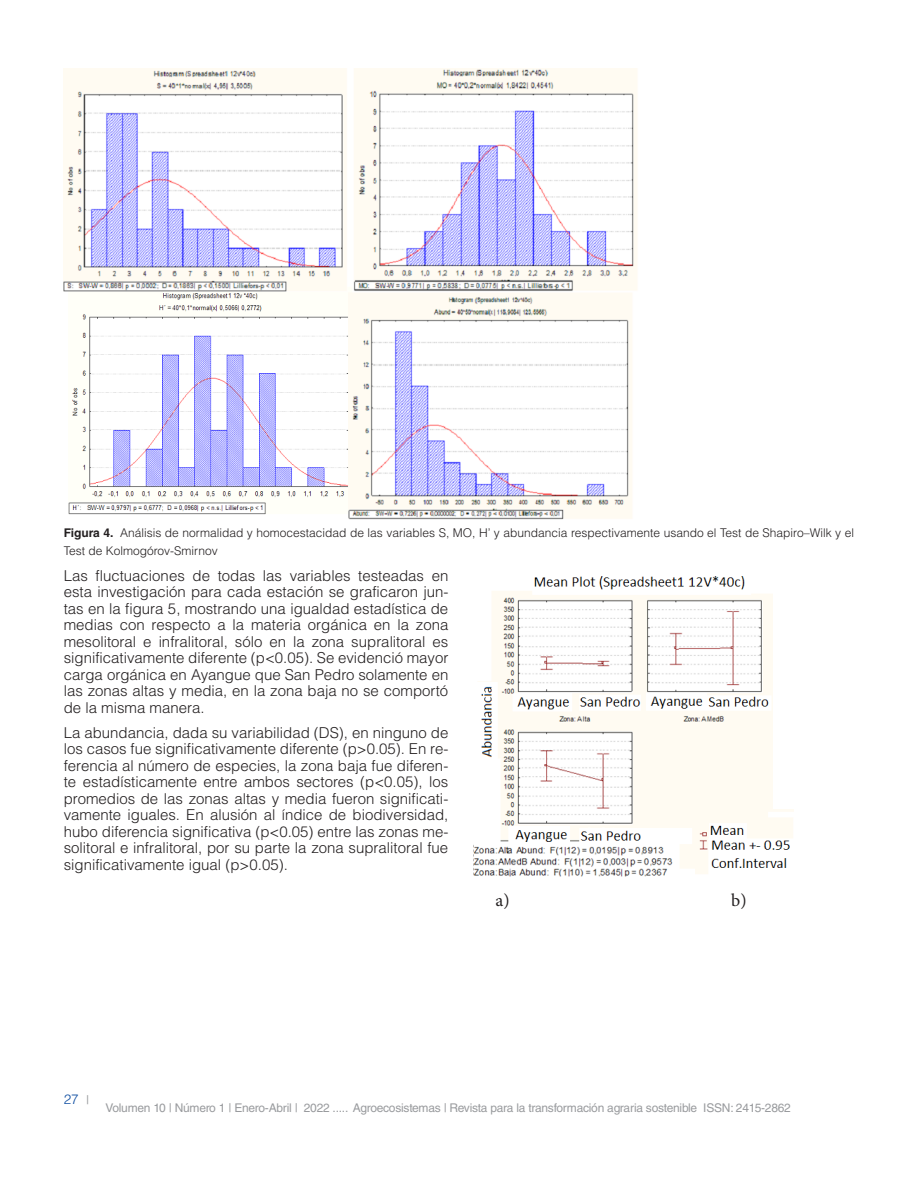
<style>
.page{position:relative;width:918px;height:1188px;background:#fff}
.page>*{position:absolute;margin:0;border:0;box-sizing:border-box;transform-origin:0 0}
.t1{font:18px "Minion Pro";color:#231f20}
.TEXTO{font:300 15px/16.5px "Helvetica LT Std";color:#231f20;text-align:justify}
.t2{font:300 13.5px "Helvetica LT Std";color:#0d4da1}
.pie_de_foto{font:300 12px/18px "Helvetica LT Std";color:#231f20}
.t3{font:12px "Helvetica LT Std";letter-spacing:-.02em;color:#999b9e}
.s1{font-weight:700}
.s2{font-weight:400;font-size:12px;color:#999b9e}
</style>
<div class="page">
<img style="left:64px;top:68px;width:573px;height:452px">
<img style="left:473px;top:576px;width:320px;height:301px">
<p class="pie_de_foto" style="left:64px;top:524px;width:792px"><span class="s1">Figura 4.</span> Análisis de normalidad y homocestacidad de las variables S, MO, H’ y abundancia respectivamente usando el Test de Shapiro–Wilk y el<br>Test de Kolmogórov-Smirnov</p>
<p class="TEXTO" style="left:64px;top:567px;width:386px">Las fluctuaciones de todas las variables testeadas en esta investigación para cada estación se graficaron jun&shy;tas en la figura 5, mostrando una igualdad estadística de medias con respecto a la materia orgánica en la zona mesolitoral e infralitoral, sólo en la zona supralitoral es significativamente diferente (p&lt;0.05). Se evidenció mayor carga orgánica en Ayangue que San Pedro solamente en las zonas altas y media, en la zona baja no se comportó de la misma manera.</p>
<p class="TEXTO" style="left:64px;top:724px;width:386px">La abundancia, dada su variabilidad (DS), en ninguno de los casos fue significativamente diferente (p&gt;0.05). En re&shy;ferencia al número de especies, la zona baja fue diferen&shy;te estadísticamente entre ambos sectores (p&lt;0.05), los promedios de las zonas altas y media fueron significati&shy;vamente iguales. En alusión al índice de biodiversidad, hubo diferencia significativa (p&lt;0.05) entre las zonas me&shy;solitoral e infralitoral, por su parte la zona supralitoral fue significativamente igual (p&gt;0.05).</p>
<p class="t1" style="left:495px;top:889px;width:16px">a)</p>
<p class="t1" style="left:731px;top:889px;width:17px">b)</p>
<p class="t2" style="left:64px;top:1091px;width:27px">27 <span class="s2">|</span></p>
<p class="t3" style="left:106px;top:1100px;width:687px">Volumen 10 | Número 1 | Enero-Abril | 2022 ..... Agroecosistemas | Revista para la transformación agraria sostenible ISSN: 2415-2862</p>
</div>
